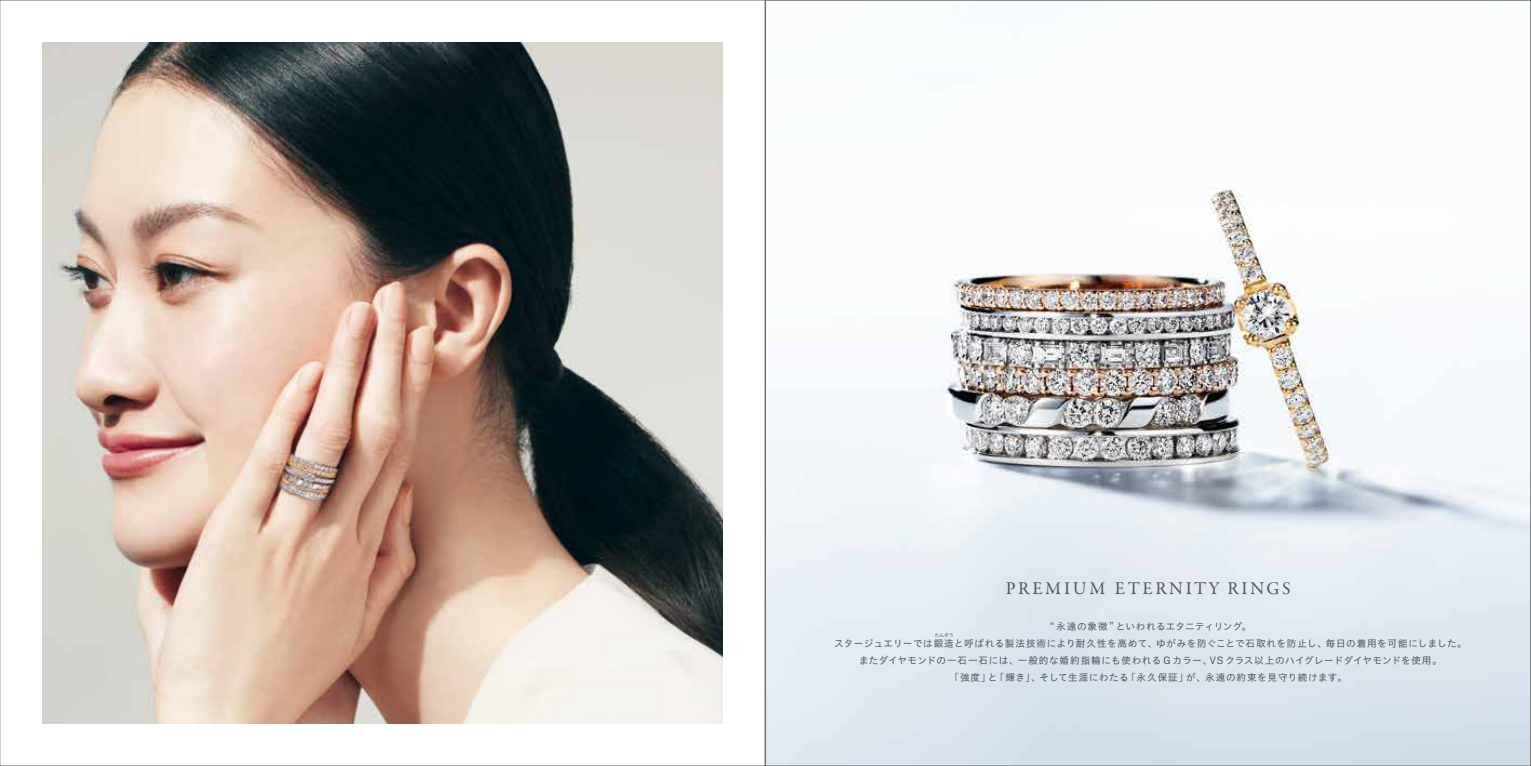
<style>
.page{position:relative;width:1531px;height:766px;background:#fff}
.page>*{position:absolute;margin:0;border:0;box-sizing:border-box;transform-origin:0 0}
.t1{font:18px "Garamond Premr Pro";letter-spacing:.15em;color:#54555a}
.t2{font:9.6px/17px "Hiragino UD Sans Std W4";letter-spacing:.06em;color:#54555a;text-align:center}
.t3{font:4.8px "Hiragino UD Sans Std W4";color:#54555a}
.s1{font-family:"Akkurat";font-size:10.5px}
</style>
<div class="page">
<img style="left:43px;top:43px;width:680px;height:680px">
<img style="left:767px;top:187px;width:762px;height:576px">
<h1 class="t1" style="left:1006px;top:577px;width:286px">PREMIUM ETERNITY RINGS</h1>
<p class="t2" style="left:834px;top:617px;width:634px">“ 永遠の象徴 ” といわれるエタニティリング。<br>スタージュエリーでは鍛造と呼ばれる製法技術により耐久性を高めて、ゆがみを防ぐことで石取れを防止し、毎日の着用を可能にしました。</p>
<p class="t3" style="left:935px;top:631px;width:21px">たんぞう</p>
<p class="t2" style="left:859px;top:651px;width:584px">またダイヤモンドの一石一石には、一般的な婚約指輪にも使われる <span class="s1">G</span> カラー、<span class="s1">VS</span> クラス以上のハイグレードダイヤモンドを使用。「強度」と「輝き」、そして生涯にわたる「永久保証」が、永遠の約束を見守り続けます。</p>
</div>
